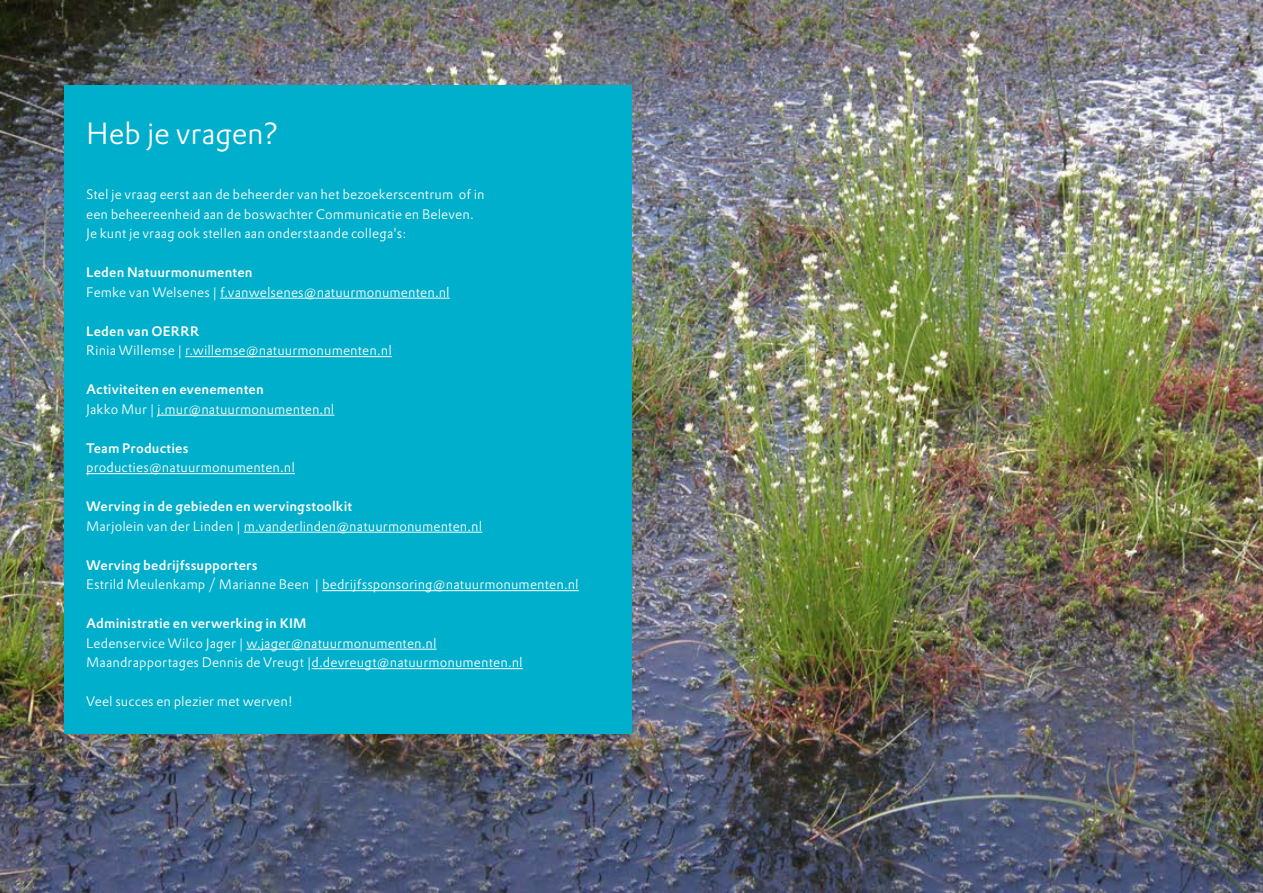
<style>
.page{position:relative;width:1263px;height:893px;background:#fff}
.page>*{position:absolute;margin:0;border:0;box-sizing:border-box;transform-origin:0 0}
.t1{font:300 30px "DTL Prokyon TOT";letter-spacing:-.005em;color:#fff}
.t2{font:300 13.5px/19.5px "DTL Prokyon TOT";letter-spacing:.01em;color:#fff}
.t3{font:500 13.5px "DTL Prokyon TOT";letter-spacing:.01em;color:#fff}
</style>
<div class="page">
<img style="left:0;top:0;width:1263px;height:893px">
<div style="left:64px;top:85px;width:567px;height:648px;background:#00afcb"></div>
<hr style="left:220px;top:298px;width:230px;height:1px;background:#fff">
<hr style="left:185px;top:356px;width:207px;height:1px;background:#fff">
<hr style="left:157px;top:415px;width:177px;height:1px;background:#fff">
<hr style="left:86px;top:473px;width:209px;height:1px;background:#fff">
<hr style="left:244px;top:532px;width:238px;height:1px;background:#fff">
<hr style="left:322px;top:590px;width:257px;height:1px;background:#fff">
<hr style="left:246px;top:649px;width:191px;height:1px;background:#fff">
<hr style="left:312px;top:668px;width:211px;height:1px;background:#fff">
<h1 class="t1" style="left:86px;top:114px;width:195px">Heb je vragen?</h1>
<p class="t2" style="left:86px;top:185px;width:400px">Stel je vraag eerst aan de beheerder van het bezoekerscentrum of in een beheereenheid aan de boswachter Communicatie en Beleven.<br>Je kunt je vraag ook stellen aan onderstaande collega's:</p>
<p class="t3" style="left:86px;top:264px;width:168px">Leden Natuurmonumenten</p>
<p class="t2" style="left:86px;top:282px;width:365px">Femke van Welsenes | f.vanwelsenes@natuurmonumenten.nl</p>
<p class="t3" style="left:86px;top:322px;width:115px">Leden van OERRR</p>
<p class="t2" style="left:86px;top:341px;width:307px">Rinia Willemse | r.willemse@natuurmonumenten.nl</p>
<p class="t3" style="left:86px;top:381px;width:179px">Activiteiten en evenementen</p>
<p class="t2" style="left:86px;top:399px;width:250px">Jakko Mur | j.mur@natuurmonumenten.nl</p>
<p class="t3" style="left:86px;top:439px;width:104px">Team Producties</p>
<p class="t2" style="left:86px;top:457px;width:210px">producties@natuurmonumenten.nl</p>
<p class="t3" style="left:86px;top:498px;width:268px">Werving in de gebieden en wervingstoolkit</p>
<p class="t2" style="left:86px;top:516px;width:398px">Marjolein van der Linden | m.vanderlinden@natuurmonumenten.nl</p>
<p class="t3" style="left:86px;top:556px;width:173px">Werving bedrijfssupporters</p>
<p class="t2" style="left:86px;top:574px;width:494px">Estrild Meulenkamp / Marianne Been | bedrijfssponsoring@natuurmonumenten.nl</p>
<p class="t3" style="left:86px;top:615px;width:222px">Administratie en verwerking in KIM</p>
<p class="t2" style="left:86px;top:633px;width:438px">Ledenservice Wilco Jager | w.jager@natuurmonumenten.nl<br>Maandrapportages Dennis de Vreugt |d.devreugt@natuurmonumenten.nl</p>
<p class="t2" style="left:86px;top:691px;width:208px">Veel succes en plezier met werven!</p>
</div>
